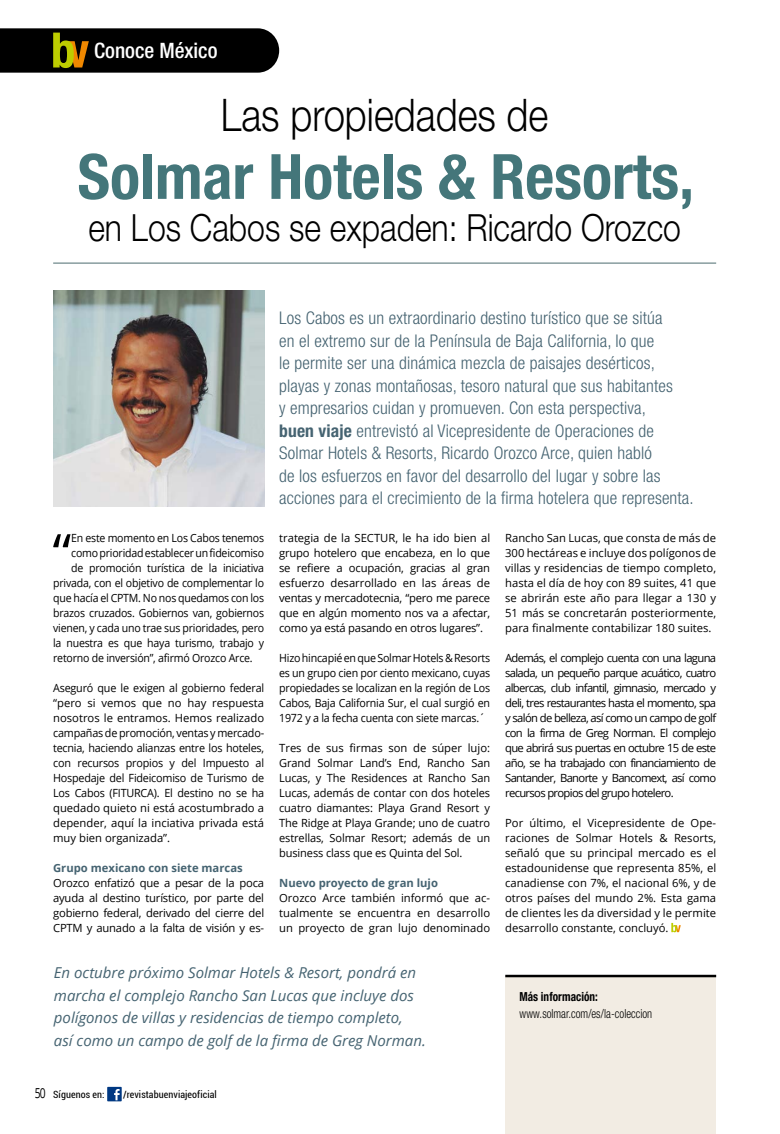
<style>
.page{position:relative;width:780px;height:1134px;background:#fff}
.page>*{position:absolute;margin:0;border:0;box-sizing:border-box;transform-origin:0 0}
.t1{font:700 condensed 62.5px "Helvetica Neue LT Std";color:#44767a}
.t2{font:53.25px "Open Sans";color:#000}
.t3{font:300 45px "Helvetica Neue LT Std";color:#000;scale:.85 1}
.t4{font:300 37.5px "Helvetica Neue LT Std";color:#000;scale:.85 1}
.t5{font:500 condensed 21.25px "Helvetica Neue LT Std";color:#fff}
.t6{font:300 condensed 17.5px/22.5px "Helvetica Neue LT Std";letter-spacing:.01em;color:#456371}
.t7{font:italic 15px/22.5px "Open Sans";color:#456371}
.t8{font:300 condensed 12.5px "Helvetica Neue LT Std";color:#000;scale:.9 1}
.t9{font:700 condensed 12.5px "Helvetica Neue LT Std";letter-spacing:.005em;color:#000;scale:.9 1}
.t10{font:11.25px/15px "Open Sans";letter-spacing:-.02em;color:#000;text-align:justify}
.t11{font:11.25px/15px "Open Sans";letter-spacing:-.02em;color:#000;text-align:justify;scale:.96 1}
.t12{font:11.25px "Open Sans";letter-spacing:-.02em;color:#000;scale:.94 1}
.t13{font:11.25px/15px "Open Sans";letter-spacing:-.02em;color:#000;text-align:justify;scale:.95 1}
.t14{font:700 11.25px "Open Sans";color:#456371}
.t15{font:condensed 10px "Roboto";letter-spacing:.01em;color:#000}
.s1{font-weight:700}
.s2{font-family:"Open Sans";font-stretch:normal;font-size:13.75px}
</style>
<div class="page">
<svg style="left:0;top:28px;width:279px;height:45px;background:#121107"></svg>
<img style="left:54px;top:291px;width:210px;height:216px">
<hr style="left:53px;top:262px;width:663px;height:2px;background:#70898c">
<svg style="left:671px;top:923px;width:9px;height:9px"></svg>
<div style="left:505px;top:976px;width:211px;height:158px;background:#f2ece3"></div>
<hr style="left:505px;top:975px;width:211px;height:2px;background:#000">
<div style="left:107px;top:1087px;width:15px;height:14px;background:#003882"></div>
<svg style="left:114px;top:1089px;width:6px;height:11px"></svg>
<h3 class="t5" style="left:94px;top:38px;width:125px">Conoce México</h3>
<h3 class="t3" style="left:221px;top:88px;width:387px">Las propiedades de</h3>
<h1 class="t1" style="left:78px;top:139px;width:618px">Solmar Hotels &amp; Resorts,</h1>
<h3 class="t4" style="left:88px;top:205px;width:698px">en Los Cabos se expaden: Ricardo Orozco</h3>
<p class="t6" style="left:279px;top:307px;width:416px">Los Cabos es un extraordinario destino turístico que se sitúa<br>en el extremo sur de la Península de Baja California, lo que<br>le permite ser una dinámica mezcla de paisajes desérticos, playas y zonas montañosas, tesoro natural que sus habitantes<br>y empresarios cuidan y promueven. Con esta perspectiva,<br><span class="s1">buen viaje</span> entrevistó al Vicepresidente de Operaciones de Solmar Hotels &amp; Resorts, Ricardo Orozco Arce, quien habló<br>de los esfuerzos en favor del desarrollo del lugar y sobre las acciones para el crecimiento de la firma hotelera que representa.</p>
<p class="t10" style="left:279px;top:530px;width:212px">trategia de la SECTUR, le ha ido bien al grupo hotelero que encabeza, en lo que se refiere a ocupación, gracias al gran esfuerzo desarrollado en las áreas de ventas y mercadotecnia, “pero me parece que en algún momento nos va a afectar, como ya está pasando en otros lugares”.</p>
<p class="t13" style="left:279px;top:650px;width:223px">Hizo hincapié en que Solmar Hotels &amp; Resorts es un grupo cien por ciento mexicano, cuyas propiedades se localizan en la región de Los Cabos, Baja California Sur, el cual surgió en 1972 y a la fecha cuenta con siete marcas.´</p>
<p class="t10" style="left:279px;top:740px;width:212px">Tres de sus firmas son de súper lujo:<br>Grand Solmar Land’s End, Rancho San Lucas, y The Residences at Rancho San Lucas, además de contar con dos hoteles cuatro diamantes: Playa Grand Resort y The Ridge at Playa Grande; uno de cuatro estrellas, Solmar Resort; además de un business class que es Quinta del Sol.</p>
<p class="t14" style="left:279px;top:875px;width:160px">Nuevo proyecto de gran lujo</p>
<p class="t10" style="left:279px;top:890px;width:212px">Orozco Arce también informó que ac&shy;tualmente se encuentra en desarrollo un proyecto de gran lujo denominado</p>
<h3 class="t7" style="left:54px;top:961px;width:373px">En octubre próximo Solmar Hotels &amp; Resort, pondrá en marcha el complejo Rancho San Lucas que incluye dos polígonos de villas y residencias de tiempo completo,<br>así como un campo de golf de la firma de Greg Norman.</h3>
<p class="t10" style="left:505px;top:530px;width:212px">Rancho San Lucas, que consta de más de 300 hectáreas e incluye dos polígonos de villas y residencias de tiempo completo, hasta el día de hoy con 89 suites, 41 que se abrirán este año para llegar a 130 y 51 más se concretarán posteriormente, para finalmente contabilizar 180 suites.</p>
<p class="t10" style="left:505px;top:650px;width:212px">Además, el complejo cuenta con una laguna salada, un pequeño parque acuático, cuatro albercas, club infantil, gimnasio, mercado y deli, tres restaurantes hasta el momento, spa y salón de belleza, así como un campo de golf con la firma de Greg Norman. El complejo que abrirá sus puertas en octubre 15 de este año, se ha trabajado con financiamiento de Santander, Banorte y Bancomext, así como recursos propios del grupo hotelero.</p>
<p class="t10" style="left:505px;top:815px;width:212px">Por último, el Vicepresidente de Ope&shy;raciones de Solmar Hotels &amp; Resorts, señaló que su principal mercado es el estadounidense que representa 85%, el canadiense con 7%, el nacional 6%, y de otros países del mundo 2%. Esta gama de clientes les da diversidad y le permite desarrollo constante, concluyó.</p>
<h2 class="t2" style="left:52px;top:516px;width:20px">“</h2>
<p class="t12" style="left:71px;top:530px;width:207px">En este momento en Los Cabos tenemos</p>
<p class="t12" style="left:71px;top:545px;width:207px">como prioridad establecer un fideicomiso</p>
<p class="t12" style="left:71px;top:560px;width:207px">de promoción turística de la iniciativa</p>
<p class="t12" style="left:53px;top:575px;width:226px">privada, con el objetivo de complementar lo</p>
<p class="t12" style="left:53px;top:590px;width:226px">que hacía el CPTM. No nos quedamos con los</p>
<p class="t12" style="left:53px;top:605px;width:226px">brazos cruzados. Gobiernos van, gobiernos</p>
<p class="t12" style="left:53px;top:620px;width:226px">vienen, y cada uno trae sus prioridades, pero</p>
<p class="t12" style="left:53px;top:635px;width:226px">la nuestra es que haya turismo, trabajo y</p>
<p class="t12" style="left:53px;top:650px;width:214px">retorno de inversión”, afirmó Orozco Arce.</p>
<p class="t11" style="left:53px;top:680px;width:221px">Aseguró que le exigen al gobierno federal “pero si vemos que no hay respuesta nosotros le entramos. Hemos realizado campañas de promoción, ventas y mercado&shy;tecnia, haciendo alianzas entre los hoteles, con recursos propios y del Impuesto al Hospedaje del Fideicomiso de Turismo de Los Cabos (FITURCA). El destino no se ha quedado quieto ni está acostumbrado a depender, aquí la inciativa privada está muy bien organizada”.</p>
<p class="t14" style="left:53px;top:860px;width:191px">Grupo mexicano con siete marcas</p>
<p class="t10" style="left:53px;top:875px;width:212px">Orozco enfatizó que a pesar de la poca ayuda al destino turístico, por parte del gobierno federal, derivado del cierre del CPTM y aunado a la falta de visión y es-</p>
<p class="t9" style="left:519px;top:988px;width:89px">Más información:</p>
<p class="t8" style="left:519px;top:1006px;width:149px">www.solmar.com/es/la-coleccion</p>
<p class="t15" style="left:35px;top:1087px;width:71px"><span class="s2">50</span> Síguenos en:</p>
<p class="t15" style="left:123px;top:1087px;width:95px">/revistabuenviajeoficial</p>
</div>
